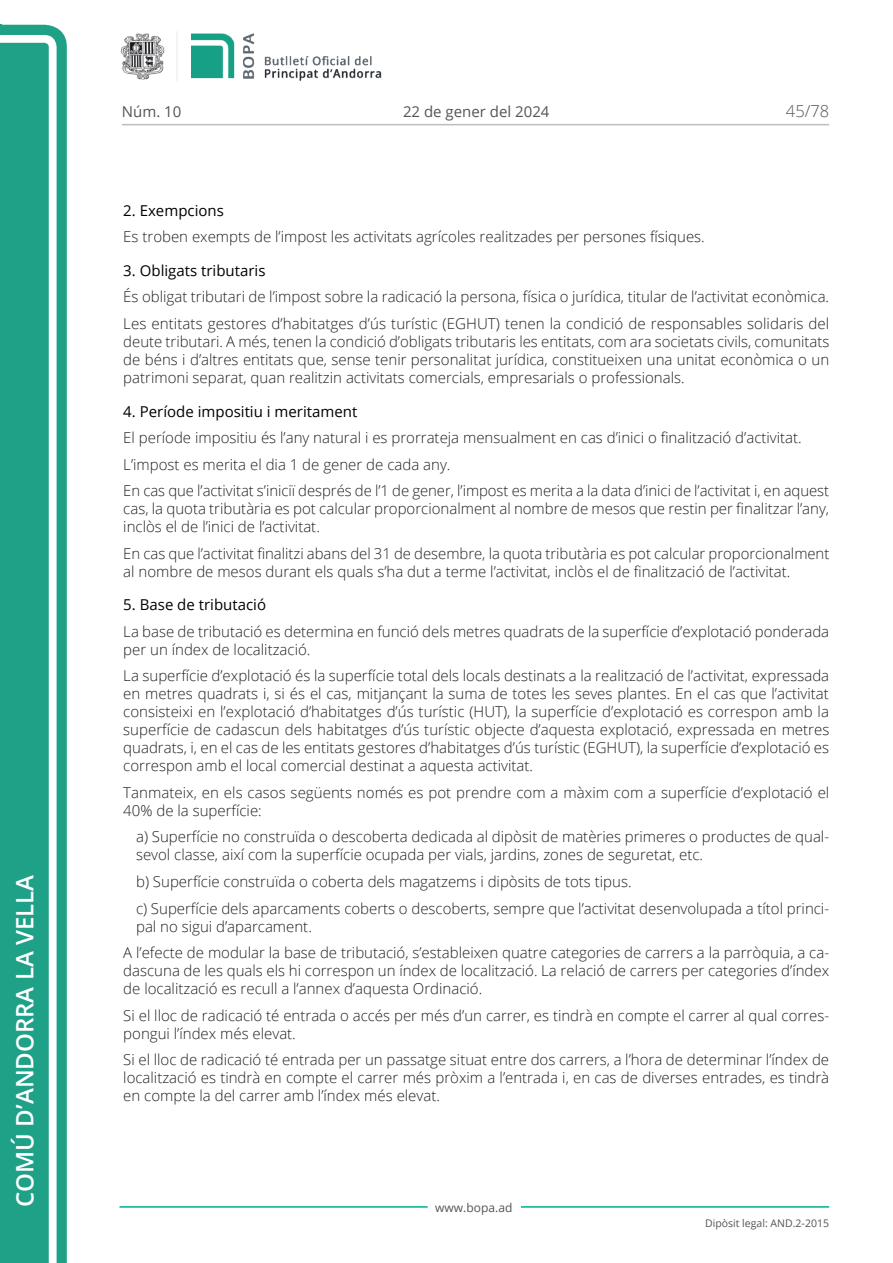
<style>
.page{position:relative;width:893px;height:1263px;background:#fff}
.page>*{position:absolute;margin:0;border:0;box-sizing:border-box;transform-origin:0 0}
.t1{font:600 24px "Open Sans";color:#fff}
.t2{font:300 16.5px "Open Sans";color:#545454}
.Body_text{font:300 15px/18px "Open Sans";color:#231f20;text-align:justify}
.Body_text_i{font:300 15px/18px "Open Sans";color:#231f20}
.Titol_7_plus{font:15px "Open Sans";color:#000}
.t3{font:15px "Open Sans";color:#545454}
.t4{font:12px "Open Sans";color:#545454}
.t5{font:10.5px "Open Sans";color:#545454}
</style>
<div class="page">
<svg style="left:0;top:25px;width:67px;height:1238px;fill:#1ea187"></svg>
<div style="left:0;top:43px;width:49px;height:1220px;background:#1ea187"></div>
<img style="left:122px;top:32px;width:260px;height:49px">
<hr style="left:119px;top:1206px;width:309px;height:2px;background:#00ae91">
<hr style="left:521px;top:1206px;width:308px;height:2px;background:#00ae91">
<hr style="left:122px;top:124px;width:707px;height:1px;background:#bcbdc0">
<h1 class="t1" style="left:8px;top:1207px;width:331px;rotate:-90deg">Comú d’Andorra la Vella</h1>
<p class="t3" style="left:122px;top:102px;width:61px">Núm. 10</p>
<p class="t3" style="left:403px;top:102px;width:148px">22 de gener del 2024</p>
<p class="t2" style="left:786px;top:100px;width:45px">45/78</p>
<p class="Titol_7_plus" style="left:123px;top:200px;width:102px">2. Exempcions</p>
<p class="Body_text" style="left:123px;top:227px;width:583px">Es troben exempts de l’impost les activitats agrícoles realitzades per persones físiques.</p>
<p class="Titol_7_plus" style="left:123px;top:260px;width:144px">3. Obligats tributaris</p>
<p class="Body_text" style="left:123px;top:287px;width:707px">És obligat tributari de l’impost sobre la radicació la persona, física o jurídica, titular de l’activitat econòmica.</p>
<p class="Body_text" style="left:123px;top:314px;width:708px">Les entitats gestores d’habitatges d’ús turístic (EGHUT) tenen la condició de responsables solidaris del deute tributari. A més, tenen la condició d’obligats tributaris les entitats, com ara societats civils, comunitats de béns i d’altres entitats que, sense tenir personalitat jurídica, constitueixen una unitat econòmica o un patrimoni separat, quan realitzin activitats comercials, empresarials o professionals.</p>
<p class="Titol_7_plus" style="left:123px;top:401px;width:236px">4. Període impositiu i meritament</p>
<p class="Body_text" style="left:123px;top:428px;width:680px">El període impositiu és l’any natural i es prorrateja mensualment en cas d’inici o finalització d’activitat.</p>
<p class="Body_text" style="left:123px;top:455px;width:329px">L’impost es merita el dia 1 de gener de cada any.</p>
<p class="Body_text" style="left:123px;top:481px;width:707px">En cas que l’activitat s’iniciï després de l’1 de gener, l’impost es merita a la data d’inici de l’activitat i, en aquest cas, la quota tributària es pot calcular proporcionalment al nombre de mesos que restin per finalitzar l’any, inclòs el de l’inici de l’activitat.</p>
<p class="Body_text" style="left:123px;top:544px;width:708px">En cas que l’activitat finalitzi abans del 31 de desembre, la quota tributària es pot calcular proporcionalment al nombre de mesos durant els quals s’ha dut a terme l’activitat, inclòs el de finalització de l’activitat.</p>
<p class="Titol_7_plus" style="left:123px;top:595px;width:144px">5. Base de tributació</p>
<p class="Body_text" style="left:123px;top:622px;width:707px">La base de tributació es determina en funció dels metres quadrats de la superfície d’explotació ponderada per un índex de localització.</p>
<p class="Body_text" style="left:123px;top:667px;width:707px">La superfície d’explotació és la superfície total dels locals destinats a la realització de l’activitat, expressada en metres quadrats i, si és el cas, mitjançant la suma de totes les seves plantes. En el cas que l’activitat consisteixi en l’explotació d’habitatges d’ús turístic (HUT), la superfície d’explotació es correspon amb la superfície de cadascun dels habitatges d’ús turístic objecte d’aquesta explotació, expressada en metres quadrats, i, en el cas de les entitats gestores d’habitatges d’ús turístic (EGHUT), la superfície d’explotació es correspon amb el local comercial destinat a aquesta activitat.</p>
<p class="Body_text" style="left:123px;top:783px;width:707px">Tanmateix, en els casos següents només es pot prendre com a màxim com a superfície d’explotació el<br>40% de la superfície:</p>
<p class="Body_text_i" style="left:136px;top:828px;width:695px">a) Superfície no construïda o descoberta dedicada al dipòsit de matèries primeres o productes de qual&shy;sevol classe, així com la superfície ocupada per vials, jardins, zones de seguretat, etc.</p>
<p class="Body_text_i" style="left:136px;top:872px;width:497px">b) Superfície construïda o coberta dels magatzems i dipòsits de tots tipus.</p>
<p class="Body_text_i" style="left:136px;top:899px;width:695px">c) Superfície dels aparcaments coberts o descoberts, sempre que l’activitat desenvolupada a títol princi&shy;pal no sigui d’aparcament.</p>
<p class="Body_text" style="left:123px;top:943px;width:707px">A l’efecte de modular la base de tributació, s’estableixen quatre categories de carrers a la parròquia, a ca&shy;dascuna de les quals els hi correspon un índex de localització. La relació de carrers per categories d’índex de localització es recull a l’annex d’aquesta Ordinació.</p>
<p class="Body_text" style="left:123px;top:1006px;width:707px">Si el lloc de radicació té entrada o accés per més d’un carrer, es tindrà en compte el carrer al qual corres&shy;pongui l’índex més elevat.</p>
<p class="Body_text" style="left:123px;top:1050px;width:707px">Si el lloc de radicació té entrada per un passatge situat entre dos carrers, a l’hora de determinar l’índex de localització es tindrà en compte el carrer més pròxim a l’entrada i, en cas de diverses entrades, es tindrà en compte la del carrer amb l’índex més elevat.</p>
<p class="t4" style="left:435px;top:1199px;width:79px">www.bopa.ad</p>
<p class="t5" style="left:705px;top:1216px;width:125px">Dipòsit legal: AND.2-2015</p>
</div>
